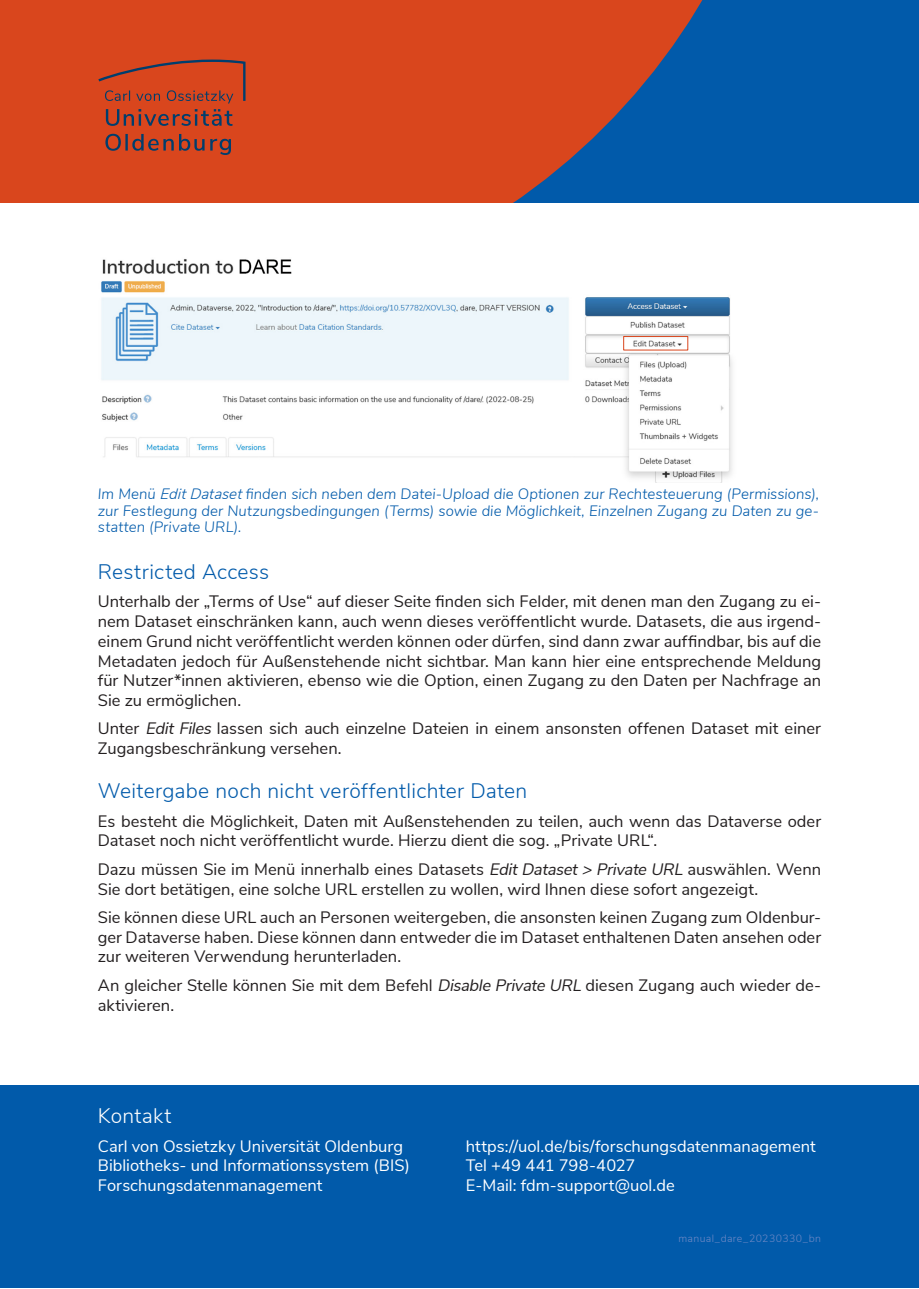
<style>
.page{position:relative;width:919px;height:1289px;background:#fff}
.page>*{position:absolute;margin:0;border:0;box-sizing:border-box;transform-origin:0 0}
.Headline_02{font:300 21px "Nunito Sans";letter-spacing:.015em;color:#015aaa}
.Headline_02-2{font:300 21px "Nunito Sans";letter-spacing:.015em;color:#fff}
.Fließtext{font:16.5px/19.8px "Nunito Sans";color:#231f20}
.Fließtext-2{font:16.5px/19.8px "Nunito Sans";color:#fff}
.Fließtext-3{font:italic 300 15px/16.5px "Nunito Sans";letter-spacing:.005em;color:#015aaa;text-align:justify}
.Headline_02-3{font:300 10.5px "Nunito Sans";letter-spacing:.035em;color:#6d88c5}
.s1{font-style:italic}
</style>
<div class="page">
<div style="left:0;top:0;width:918px;height:203px;background:#015aaa"></div>
<svg style="left:0;top:0;width:703px;height:203px;background:#be482e"></svg>
<svg style="left:105px;top:134px;width:126px;height:21px;background:#a44330"></svg>
<svg style="left:106px;top:109px;width:126px;height:17px;background:#9c4333"></svg>
<svg style="left:98px;top:60px;width:147px;height:43px;background:#c04526"></svg>
<div style="left:0;top:1085px;width:918px;height:202px;background:#015aaa"></div>
<img style="left:101px;top:259px;width:631px;height:224px">
<div style="left:623px;top:336px;width:65px;height:14px;border:1px solid #d9461d"></div>
<p class="Fließtext-3" style="left:98px;top:485px;width:722px">Im Menü EditDatasetfinden sich neben dem Datei-Upload die Optionen zur Rechtesteuerung (Permissions), zur Festlegung der Nutzungsbedingungen (Terms) sowie die Möglichkeit, Einzelnen Zugang zu Daten zu ge&shy;statten (Private URL).</p>
<p class="Headline_02" style="left:98px;top:556px;width:173px">Restricted Access</p>
<p class="Fließtext" style="left:98px;top:590px;width:724px;text-align:justify">Unterhalb der „Terms of Use“ auf dieser Seite finden sich Felder, mit denen man den Zugang zu ei&shy;nem Dataset einschränken kann, auch wenn dieses veröffentlicht wurde. Datasets, die aus irgend&shy;einem Grund nicht veröffentlicht werden können oder dürfen, sind dann zwar auffindbar, bis auf die Metadaten jedoch für Außenstehende nicht sichtbar. Man kann hier eine entsprechende Meldung für Nutzer*innen aktivieren, ebenso wie die Option, einen Zugang zu den Daten per Nachfrage an Sie zu ermöglichen.</p>
<p class="Fließtext" style="left:98px;top:717px;width:724px">Unter <span class="s1">Edit Files</span> lassen sich auch einzelne Dateien in einem ansonsten offenen Dataset mit einer<br>Zugangsbeschränkung versehen.</p>
<p class="Headline_02" style="left:98px;top:775px;width:431px">Weitergabe noch nicht veröffentlichter Daten</p>
<p class="Fließtext" style="left:98px;top:810px;width:724px">Es besteht die Möglichkeit, Daten mit Außenstehenden zu teilen, auch wenn das Dataverse oder<br>Dataset noch nicht veröffentlicht wurde. Hierzu dient die sog. „Private URL“.</p>
<p class="Fließtext" style="left:98px;top:858px;width:724px">Dazu müssen Sie im Menü innerhalb eines Datasets <span class="s1">EditDataset&gt; Private URL</span> auswählen. Wenn<br>Sie dort betätigen, eine solche URL erstellen zu wollen, wird Ihnen diese sofort angezeigt.</p>
<p class="Fließtext" style="left:98px;top:906px;width:724px;text-align:justify">Sie können diese URL auch an Personen weitergeben, die ansonsten keinen Zugang zum Oldenbur&shy;ger Dataverse haben. Diese können dann entweder die im Dataset enthaltenen Daten ansehen oder zur weiteren Verwendung herunterladen.</p>
<p class="Fließtext" style="left:98px;top:974px;width:724px">An gleicher Stelle können Sie mit dem Befehl <span class="s1">Disable Private URL</span> diesen Zugang auch wieder de&shy;aktivieren.</p>
<p class="Headline_02-2" style="left:98px;top:1100px;width:75px">Kontakt</p>
<p class="Fließtext-2" style="left:98px;top:1134px;width:313px">Carl von Ossietzky Universität Oldenburg<br>Bibliotheks- und Informationssystem (BIS)<br>Forschungsdatenmanagement</p>
<p class="Fließtext-2" style="left:466px;top:1134px;width:351px">https://uol.de/bis/forschungsdatenmanagement<br>Tel +49 441 798-4027<br>E-Mail: fdm-support@uol.de</p>
<p class="Headline_02-3" style="left:678px;top:1230px;width:144px">manual_dare_20230330_bn</p>
</div>
